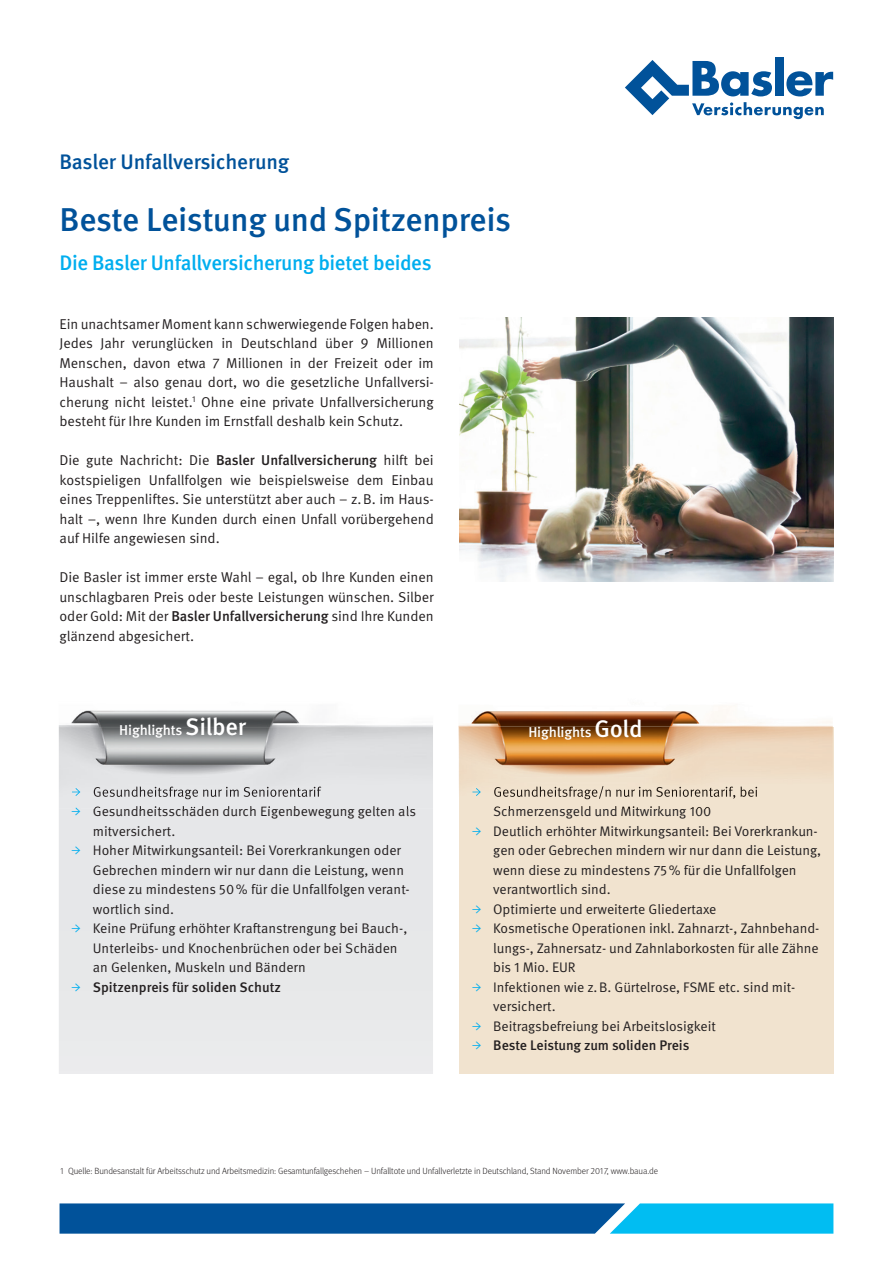
<style>
.page{position:relative;width:893px;height:1263px;background:#fff}
.page>*{position:absolute;margin:0;border:0;box-sizing:border-box;transform-origin:0 0}
.t1{font:500 33px "Meta Pro";letter-spacing:-.015em;color:#01529a}
.t2{font:500 21px "Meta Pro";letter-spacing:-.02em;color:#00aeef}
.t3{font:500 21px "Meta Pro";letter-spacing:-.02em;color:#01529a}
.t4{font:14.25px/19.5px "Meta Pro Norm";letter-spacing:-.005em;color:#231f20;text-align:justify}
.t5{font:500 14.25px "Meta Pro";letter-spacing:-.01em;color:#fff}
.t6{font:13.8px/19.5px "Meta Pro Norm";letter-spacing:-.005em;color:#231f20}
.t7{font:500 13.8px "Meta Pro";letter-spacing:-.005em;color:#231f20}
.t8{font:300 9px "Meta Pro";letter-spacing:-.01em;color:#231f20}
.s1{font-family:"Meta Pro";font-weight:500}
.s2{font-size:24px}
.s3{font-family:"Minion Pro";font-weight:600;font-size:14.25px;color:#00aeef}
</style>
<div class="page">
<div style="left:459px;top:727px;width:374px;height:346px;background:#f1e3cf"></div>
<img style="left:458px;top:709px;width:375px;height:43px">
<img style="left:459px;top:727px;width:374px;height:73px">
<svg style="left:472px;top:788px;width:9px;height:8px"></svg>
<img style="left:494px;top:786px;width:264px;height:13px">
<img style="left:494px;top:806px;width:166px;height:3px">
<svg style="left:690px;top:807px;width:20px;height:2px"></svg>
<div style="left:59px;top:809px;width:374px;height:265px;background:#e7e8e9"></div>
<div style="left:94px;top:809px;width:322px;height:10px;background:#e6e7e9"></div>
<img style="left:59px;top:710px;width:374px;height:17px">
<img style="left:59px;top:727px;width:374px;height:82px">
<svg style="left:72px;top:788px;width:8px;height:8px"></svg>
<img style="left:94px;top:786px;width:227px;height:13px">
<svg style="left:72px;top:807px;width:8px;height:8px"></svg>
<img style="left:94px;top:806px;width:322px;height:3px">
<svg style="left:60px;top:1203px;width:773px;height:30px;background:#0974b4"></svg>
<div style="left:775px;top:57px;width:8px;height:39px;background:#01529a"></div>
<svg style="left:625px;top:60px;width:208px;height:59px"></svg>
<img style="left:459px;top:317px;width:374px;height:265px">
<h2 class="t3" style="left:60px;top:145px;width:231px">Basler Unfallversicherung</h2>
<h1 class="t1" style="left:60px;top:194px;width:453px">Beste Leistung und Spitzenpreis</h1>
<h2 class="t2" style="left:60px;top:247px;width:374px">Die Basler Unfallversicherung bietet beides</h2>
<p class="t4" style="left:60px;top:313px;width:376px">Ein unachtsamer Moment kann schwerwiegende Folgen haben.<br>Jedes Jahr verunglücken in Deutschland über 9 Millionen Menschen, davon etwa 7 Millionen in der Freizeit oder im Haus halt – also genau dort, wo die gesetzliche Unfallversi&shy;cherung nicht leistet.<sup>1</sup> Ohne eine private Unfallversicherung besteht für Ihre Kunden im Ernstfall deshalb kein Schutz.</p>
<p class="t4" style="left:60px;top:449px;width:376px">Die gute Nachricht: Die <span class="s1">Basler Unfallversicherung</span> hilft bei kost spieligen Unfallfolgen wie beispielsweise dem Einbau eines Treppenliftes. Sie unterstützt aber auch – z. B. im Haus&shy;halt –, wenn Ihre Kunden durch einen Unfall vorübergehend auf Hilfe angewiesen sind.</p>
<p class="t4" style="left:60px;top:566px;width:376px">Die Basler ist immer erste Wahl – egal, ob Ihre Kunden einen unschlagbaren Preis oder beste Leistungen wünschen. Silber oder Gold: Mit der <span class="s1">Basler Unfallversicherung</span> sind Ihre Kunden glänzend abgesichert.</p>
<p class="t5" style="left:119px;top:719px;width:128px">Highlights <span class="s2">Silber</span></p>
<p class="t5" style="left:528px;top:721px;width:116px">Highlights <span class="s2">Gold</span></p>
<p class="t6" style="left:93px;top:801px;width:325px;text-indent:-21px"><span class="s3">→</span> Gesundheitsschäden durch Eigenbewegung gelten als mitversichert.</p>
<p class="t6" style="left:93px;top:840px;width:318px;text-indent:-21px"><span class="s3">→</span> Hoher Mitwirkungsanteil: Bei Vorerkrankungen oder Gebrechen mindern wir nur dann die Leistung, wenn diese zu mindestens 50 % für die Unfallfolgen verant&shy;wortlich sind.</p>
<p class="t6" style="left:93px;top:918px;width:316px;text-indent:-21px"><span class="s3">→</span> Keine Prüfung erhöhter Kraftanstrengung bei Bauch-,<br>Unterleibs- und Knochenbrüchen oder bei Schäden an Gelenken, Muskeln und Bändern</p>
<p class="t7" style="left:72px;top:976px;width:211px"><span class="s3">→</span> Spitzenpreis für soliden Schutz</p>
<p class="t6" style="left:493px;top:801px;width:220px">Schmerzensgeld und Mitwirkung 100</p>
<p class="t6" style="left:493px;top:820px;width:329px;text-indent:-21px"><span class="s3">→</span> Deutlich erhöhter Mitwirkungsanteil: Bei Vorerkrankun&shy;gen oder Gebrechen mindern wir nur dann die Leistung, wenn diese zu mindestens 75 % für die Unfallfolgen verantwortlich sind.</p>
<p class="t6" style="left:472px;top:898px;width:246px"><span class="s3">→</span> Optimierte und erweiterte Gliedertaxe</p>
<p class="t6" style="left:493px;top:918px;width:328px;text-align:justify;text-indent:-21px"><span class="s3">→</span> Kosmetische Operationen inkl. Zahnarzt-, Zahnbehand&shy;lungs-, Zahnersatz- und Zahnlaborkosten für alle Zähne bis 1 Mio. EUR</p>
<p class="t6" style="left:493px;top:976px;width:303px;text-indent:-21px"><span class="s3">→</span> Infektionen wie z. B. Gürtelrose, FSME etc. sind mit&shy;versichert.</p>
<p class="t6" style="left:472px;top:1015px;width:245px"><span class="s3">→</span> Beitragsbefreiung bei Arbeitslosigkeit</p>
<p class="t7" style="left:472px;top:1035px;width:219px"><span class="s3">→</span> Beste Leistung zum soliden Preis</p>
<p class="t8" style="left:60px;top:1164px;width:600px">1 Quelle: Bundesanstalt für Arbeitsschutz und Arbeitsmedizin: Gesamtunfallgeschehen – Unfalltote und Unfallverletzte in Deutschland, Stand November 2017, www.baua.de</p>
</div>
